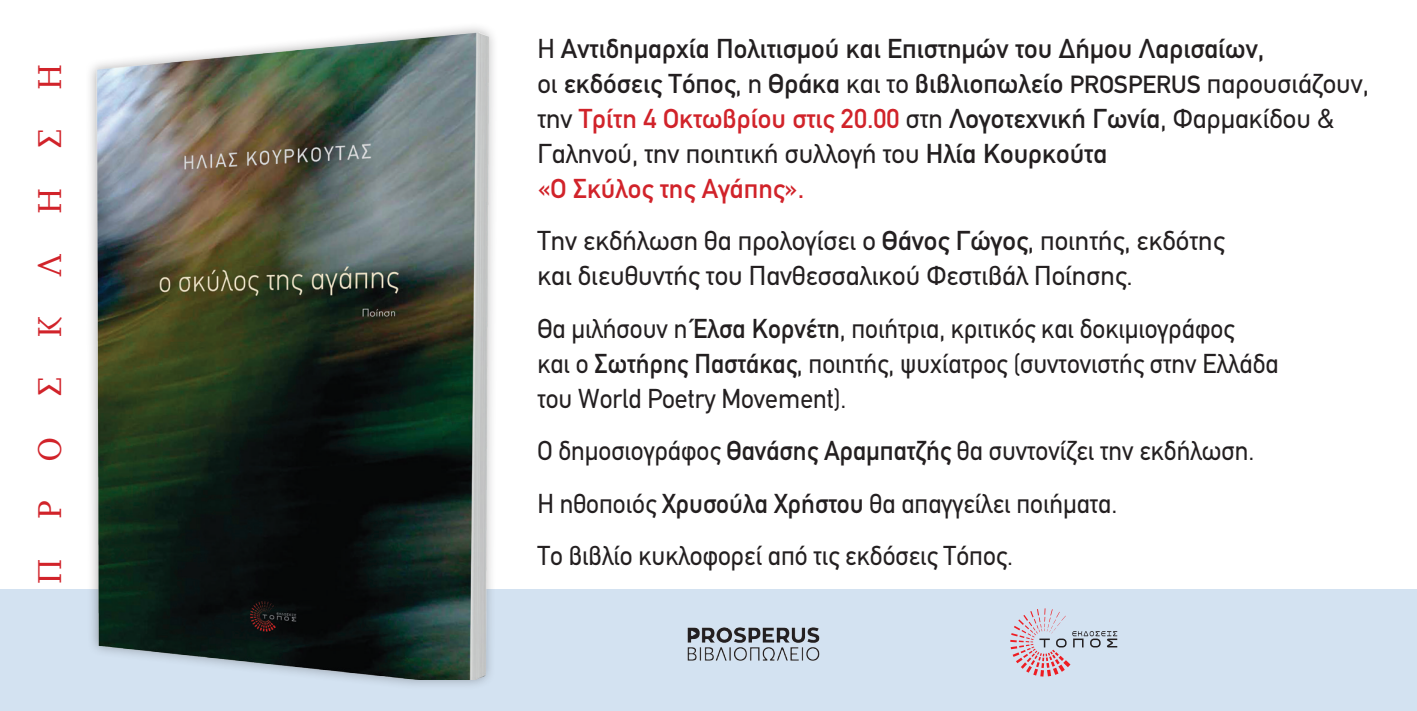
<style>
.page{position:relative;width:1417px;height:711px;background:#fff}
.page>*{position:absolute;margin:0;border:0;box-sizing:border-box;transform-origin:0 0}
.t1{font:34px "PF Diplomat";letter-spacing:1.15em;color:#d1232a}
.t2{font:27.5px/35px "PF Din Text";color:#231f20;scale:.95 1}
.t3{font:500 27.5px/35px "PF Din Text";color:#231f20}
.t4{font:27.5px/35px "PF Din Text";color:#231f20}
.s1{font-weight:400}
.s2{font-size:25px}
.s3{color:#d1232a}
.s4{font-weight:500}
</style>
<div class="page">
<div style="left:0;top:590px;width:1416px;height:121px;background:#d3e2f1"></div>
<img style="left:84px;top:27px;width:444px;height:652px">
<img style="left:687px;top:627px;width:133px;height:34px">
<svg style="left:1010px;top:608px;width:107px;height:69px"></svg>
<p class="t1" style="left:32px;top:584px;width:522px;rotate:-90deg">ΠΡΟΣΚΛΗΣΗ</p>
<p class="t3" style="left:537px;top:31px;width:833px"><span class="s1">Η</span> Αντιδημαρχία Πολιτισμού και Επιστημών του Δήμου Λαρισαίων,<br><span class="s1">οι</span> εκδόσεις Τόπος<span class="s1">, η</span> Θράκα <span class="s1">και το</span> βιβλιοπωλείο <span class="s2">PROSPERUS</span> <span class="s1">παρουσιάζουν, την</span> <span class="s3">Τρίτη 4 Οκτωβρίου στις 20.00</span> <span class="s1">στη</span> Λογοτεχνική Γωνία<span class="s1">, Φαρμακίδου &amp; Γαληνού, την ποιητική συλλογή του</span> Ηλία Κουρκούτα<br><span class="s3">«Ο Σκύλος της Αγάπης».</span></p>
<p class="t4" style="left:537px;top:224px;width:688px">Την εκδήλωση θα προλογίσει ο <span class="s4">Θάνος Γώγος</span>, ποιητής, εκδότης και διευθυντής του Πανθεσσαλικού Φεστιβάλ Ποίησης.</p>
<p class="t2" style="left:537px;top:311px;width:782px">Θα μιλήσουν η <span class="s4">Έλσα Κορνέτη</span>, ποιήτρια, κριτικός και δοκιμιογράφος<br>και ο <span class="s4">Σωτήρης Παστάκας</span>, ποιητής, ψυχίατρος (συντονιστής στην Ελλάδα του World Poetry Movement).</p>
<p class="t2" style="left:537px;top:425px;width:756px;line-height:52.5px">Ο δημοσιογράφος <span class="s4">Θανάσης Αραμπατζής</span> θα συντονίζει την εκδήλωση.<br>Η ηθοποιός <span class="s4">Χρυσούλα Χρήστου</span> θα απαγγείλει ποιήματα.<br>Το βιβλίο κυκλοφορεί από τις εκδόσεις Τόπος.</p>
</div>
